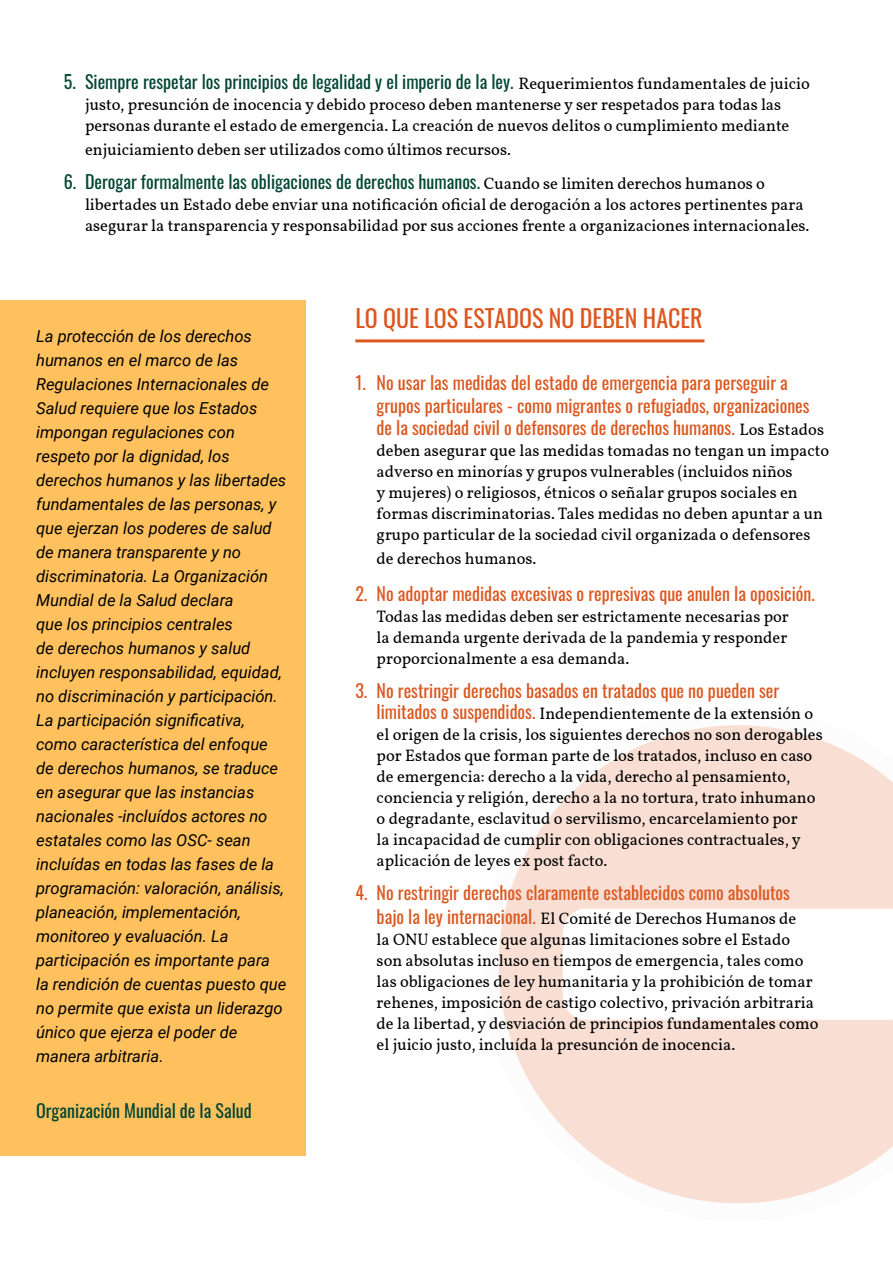
<style>
.page{position:relative;width:893px;height:1263px;background:#fff}
.page>*{position:absolute;margin:0;border:0;box-sizing:border-box;transform-origin:0 0}
.t1{font:24px "Oswald";color:#dc571f}
.t2{font:18px/22.5px "Oswald";color:#dc571f}
.t3{font:18px "Oswald";color:#034732}
.t4{font:16.5px/21px "Vollkorn";color:#000}
.t5{font:italic 16.5px/24px "Roboto";color:#000}
.s1{font-family:"Vollkorn";font-size:16.5px;color:#000}
.s2{font-family:"Oswald";font-size:18px;color:#dc571f}
</style>
<div class="page">
<div style="left:0;top:300px;width:305px;height:855px;background:#ffc15e"></div>
<svg style="left:499px;top:725px;width:394px;height:478px;fill:#f8ded3"></svg>
<svg style="left:563px;top:909px;width:330px;height:111px"></svg>
<hr style="left:355px;top:339px;width:349px;height:3px;background:#dc571f">
<p class="t3" style="left:64px;top:65px;width:748px">5. Siempre respetar los principios de legalidad y el imperio de la ley. <span class="s1">Requerimientos fundamentales de juicio</span></p>
<p class="t4" style="left:85px;top:94px;width:706px">justo, presunción de inocencia y debido proceso deben mantenerse y ser respetados para todas las personas durante el estado de emergencia. La creación de nuevos delitos o cumplimiento mediante</p>
<p class="t4" style="left:85px;top:139px;width:427px">enjuiciamiento deben ser utilizados como últimos recursos.</p>
<p class="t3" style="left:64px;top:165px;width:703px">6. Derogar formalmente las obligaciones de derechos humanos. <span class="s1">Cuando se limiten derechos humanos o</span></p>
<p class="t4" style="left:85px;top:194px;width:726px">libertades un Estado debe enviar una notificación oficial de derogación a los actores pertinentes para asegurar la transparencia y responsabilidad por sus acciones frente a organizaciones internacionales.</p>
<p class="t5" style="left:36px;top:323px;width:252px">La protección de los derechos humanos en el marco de las<br>Regulaciones Internacionales de<br>Salud requiere que los Estados impongan regulaciones con respeto por la dignidad, los derechos humanos y las libertades fundamentales de las personas, y que ejerzan los poderes de salud de manera transparente y no discriminatoria. La Organización<br>Mundial de la Salud declara<br>que los principios centrales<br>de derechos humanos y salud incluyen responsabilidad, equidad, no discriminación y participación.<br>La participación significativa, como característica del enfoque de derechos humanos, se traduce en asegurar que las instancias nacionales -incluídos actores no estatales como las OSC- sean incluídas en todas las fases de la programación: valoración, análisis, planeación, implementación, monitoreo y evaluación. La participación es importante para la rendición de cuentas puesto que no permite que exista un liderazgo único que ejerza el poder de manera arbitraria.</p>
<p class="t3" style="left:36px;top:1094px;width:217px">Organización Mundial de la Salud</p>
<h1 class="t1" style="left:355px;top:297px;width:121px">LO QUELOS ESTADOS</h1>
<h1 class="t1" style="left:549px;top:297px;width:43px">NO DEBEN</h1>
<h1 class="t1" style="left:643px;top:297px;width:13px">HACER</h1>
<p class="t2" style="left:377px;top:370px;width:449px;text-indent:-21px">1. No usar las medidas del estado de emergencia para perseguir a grupos particulares - como migrantes o refugiados, organizaciones de la sociedad civil o defensores de derechos humanos. <span class="s1">Los Estados</span></p>
<p class="t4" style="left:377px;top:441px;width:454px">deben asegurar que las medidas tomadas no tengan un impacto adverso en minorías y grupos vulnerables (incluidos niños<br>y mujeres) o religiosos, étnicos o señalar grupos sociales en formas discriminatorias. Tales medidas no deben apuntar a un grupo particular de la sociedad civil organizada o defensores</p>
<p class="t4" style="left:377px;top:549px;width:161px">de derechos humanos.</p>
<p class="t2" style="left:355px;top:581px;width:461px">2. No adoptar medidas excesivas o represivas que anulen la oposición.</p>
<p class="t4" style="left:377px;top:606px;width:414px;text-align:justify">Todas las medidas deben ser estrictamente necesarias por la demanda urgente derivada de la pandemia y responder proporcionalmente a esa demanda.</p>
<p class="t2" style="left:355px;top:678px;width:425px">3. No restringir derechos basados en tratados que no pueden ser</p>
<p class="t4" style="left:377px;top:703px;width:448px"><span class="s2">limitados o suspendidos.</span> Independientemente de la extensión o el origen de la crisis, los siguientes derechos no son derogables por Estados que forman parte de los tratados, incluso en caso de emergencia: derecho a la vida, derecho al pensamiento, conciencia y religión, derecho a la no tortura, trato inhumano o degradante, esclavitud o servilismo, encarcelamiento por<br>la incapacidad de cumplir con obligaciones contractuales, y aplicación de leyes ex post facto.</p>
<p class="t2" style="left:355px;top:879px;width:436px">4. No restringir derechos claramente establecidos como absolutos</p>
<p class="t4" style="left:377px;top:908px;width:443px"><span class="s2">bajo la ley internacional.</span> El Comité de Derechos Humanos de<br>la ONU establece que algunas limitaciones sobre el Estado son absolutas incluso en tiempos de emergencia, tales como las obligaciones de ley humanitaria y la prohibición de tomar rehenes, imposición de castigo colectivo, privación arbitraria de la libertad, y desviación de principios fundamentales como el juicio justo, incluída la presunción de inocencia.</p>
</div>
